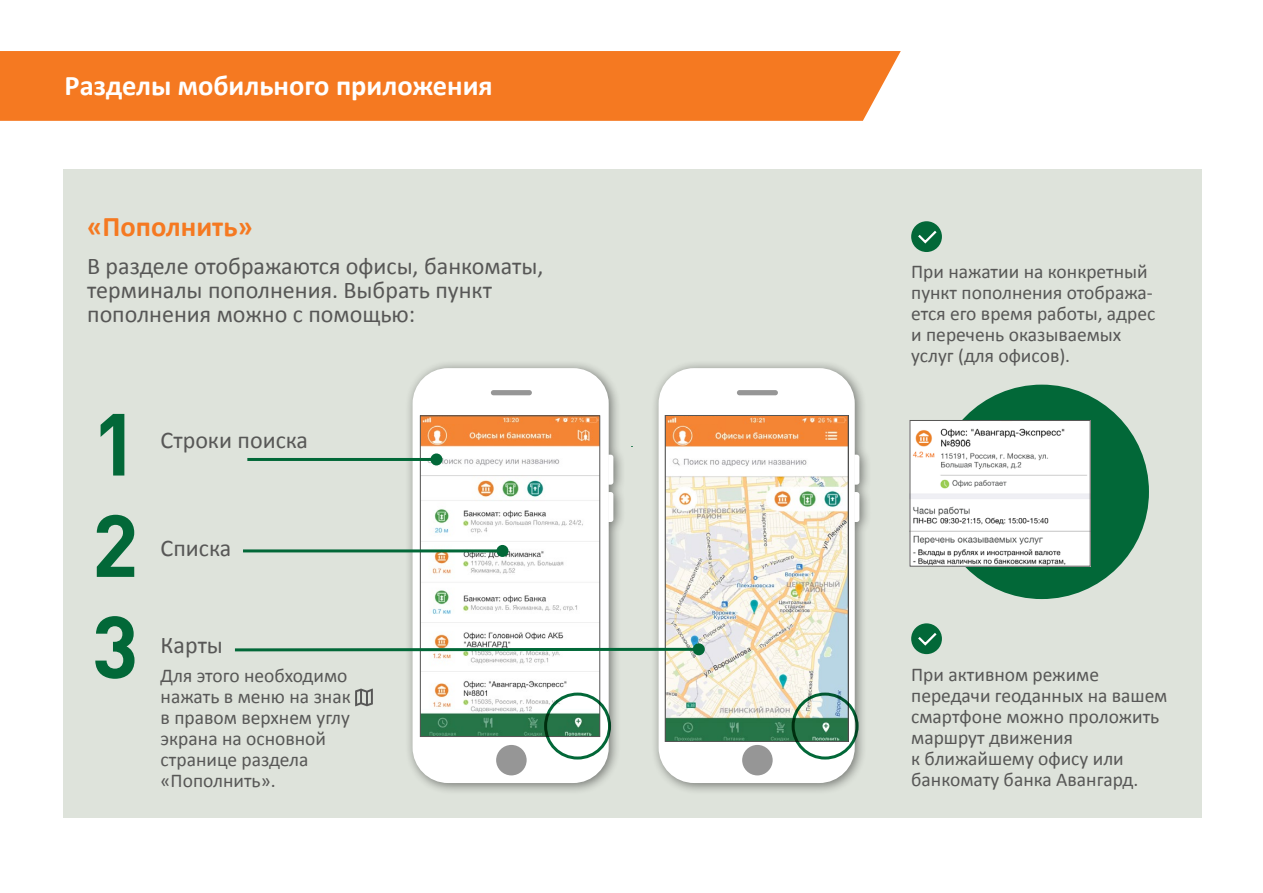
<style>
.page{position:relative;width:1263px;height:893px;background:#fff}
.page>*{position:absolute;margin:0;border:0;box-sizing:border-box;transform-origin:0 0}
.t1{font:700 86.55px/101.4px "DIN Pro";color:#026838;text-align:justify}
.t2{font:700 28.5px "Calibri";color:#fff}
.t3{font:700 28.5px "Calibri";color:#f57921}
.t4{font:24px/24px "Calibri";color:#575756}
.t5{font:19.5px/21px "Calibri";color:#575756}
</style>
<div class="page">
<div style="left:63px;top:170px;width:1138px;height:648px;background:#dee3db"></div>
<div style="left:0;top:51px;width:901px;height:70px;background:#f57921"></div>
<div style="left:405px;top:360px;width:220px;height:435px;background:#000;opacity:.47"></div>
<div style="left:413px;top:368px;width:196px;height:415px;background:#fff;border-radius:36px"></div>
<div style="left:496px;top:745px;width:31px;height:30px;background:#969696;border-radius:50%"></div>
<svg style="left:608px;top:455px;width:5px;height:30px"></svg>
<svg style="left:609px;top:492px;width:4px;height:30px"></svg>
<div style="left:491px;top:390px;width:41px;height:5px;background:#969696;border-radius:3px"></div>
<div style="left:651px;top:360px;width:220px;height:435px;background:#000;opacity:.47"></div>
<div style="left:659px;top:368px;width:196px;height:415px;background:#fff;border-radius:36px"></div>
<div style="left:742px;top:745px;width:31px;height:30px;background:#969696;border-radius:50%"></div>
<svg style="left:854px;top:455px;width:5px;height:30px"></svg>
<svg style="left:855px;top:492px;width:4px;height:30px"></svg>
<div style="left:737px;top:390px;width:41px;height:5px;background:#969696;border-radius:3px"></div>
<div style="left:934px;top:385px;width:215px;height:214px;background:#026838;border-radius:50%"></div>
<img style="left:912px;top:422px;width:176px;height:142px">
<svg style="left:422px;top:418px;width:176px;height:317px"></svg>
<div style="left:420px;top:416px;width:180px;height:321px;border:1px solid #575756"></div>
<img style="left:667px;top:417px;width:179px;height:322px">
<div style="left:665px;top:415px;width:183px;height:327px;border:1px solid #575756"></div>
<div style="left:911px;top:623px;width:31px;height:31px;background:#026838;border-radius:50%"></div>
<svg style="left:918px;top:633px;width:19px;height:13px"></svg>
<div style="left:911px;top:221px;width:31px;height:31px;background:#026838;border-radius:50%"></div>
<svg style="left:918px;top:230px;width:19px;height:14px"></svg>
<div style="left:432px;top:417px;width:40px;height:6px;background:#f58534"></div>
<div style="left:677px;top:418px;width:41px;height:6px;background:#f58534"></div>
<div style="left:792px;top:693px;width:66px;height:66px;border:3px solid #026838;border-radius:50%"></div>
<div style="left:544px;top:693px;width:67px;height:66px;border:3px solid #026838;border-radius:50%"></div>
<svg style="left:355px;top:689px;width:18px;height:17px"></svg>
<hr style="left:243px;top:549px;width:259px;height:3px;background:#026838">
<div style="left:496px;top:545px;width:12px;height:12px;background:#026838;border-radius:50%"></div>
<hr style="left:247px;top:458px;width:189px;height:3px;background:#026838">
<div style="left:430px;top:453px;width:12px;height:12px;background:#026838;border-radius:50%"></div>
<svg style="left:234px;top:646px;width:460px;height:7px"></svg>
<div style="left:693px;top:643px;width:12px;height:12px;background:#026838;border-radius:50%"></div>
<h2 class="t2" style="left:64px;top:68px;width:430px">Разделы мобильного приложения</h2>
<h2 class="t3" style="left:87px;top:208px;width:167px">«Пополнить»</h2>
<p class="t4" style="left:87px;top:254px;width:458px">В разделе отображаются офисы, банкоматы, терминалы пополнения. Выбрать пункт пополнения можно с помощью:</p>
<h1 class="t1" style="left:92px;top:390px;width:48px">1<br>2<br>3</h1>
<p class="t4" style="left:161px;top:428px;width:149px">Строки поиска</p>
<p class="t4" style="left:161px;top:536px;width:72px">Списка</p>
<p class="t4" style="left:161px;top:633px;width:64px">Карты</p>
<p class="t5" style="left:161px;top:665px;width:192px">Для этого необходимо нажать в меню на знак в правом верхнем углу экрана на основной странице раздела «Пополнить».</p>
<p class="t5" style="left:911px;top:261px;width:246px">При нажатии на конкретный пункт пополнения отобража&shy;ется его время работы, адрес и перечень оказываемых услуг (для офисов).</p>
<p class="t5" style="left:911px;top:664px;width:258px">При активном режиме передачи геоданных на вашем смартфоне можно проложить маршрут движения<br>к ближайшему офису или банкомату банка Авангард.</p>
</div>
